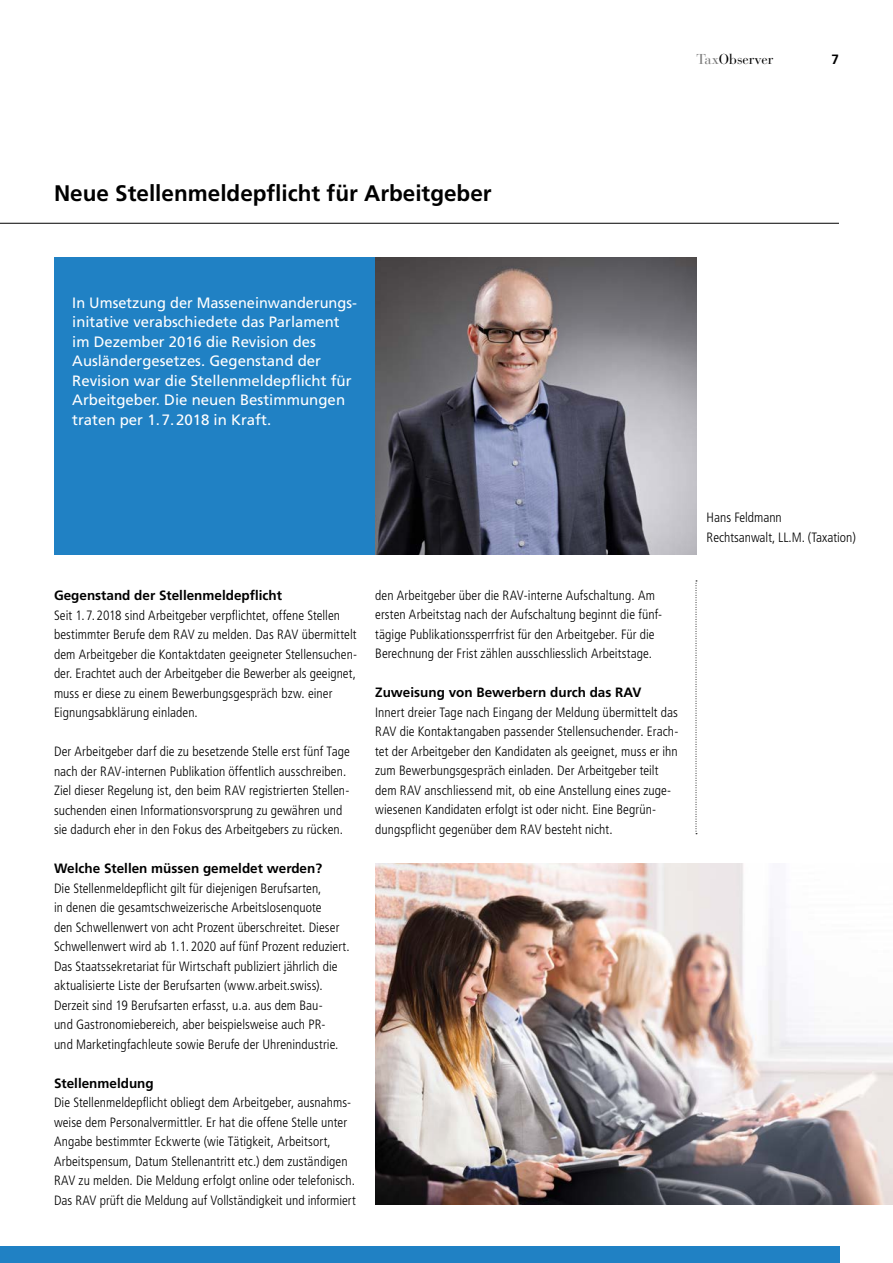
<style>
.page{position:relative;width:893px;height:1263px;background:#fff}
.page>*{position:absolute;margin:0;border:0;box-sizing:border-box;transform-origin:0 0}
.t1{font:700 22.5px "Frutiger LT Std";color:#000}
.t2{font:15px/19.5px "Frutiger LT Std";color:#fff}
.t3{font:14.25px "Bauer Bodoni Std";color:#000}
.t4{font:300 condensed 13.5px/19.5px "Frutiger LT Std";letter-spacing:.005em;color:#000}
.t5{font:700 13.5px "Frutiger LT Std";color:#000}
.s1{color:#787878}
</style>
<div class="page">
<hr style="left:0;top:223px;width:839px;height:1px;background:#000">
<div style="left:0;top:1246px;width:840px;height:17px;background:#2081c4"></div>
<div style="left:54px;top:257px;width:321px;height:298px;background:#2081c4"></div>
<img style="left:375px;top:257px;width:321px;height:298px">
<svg style="left:696px;top:581px;width:1px;height:253px"></svg>
<img style="left:375px;top:864px;width:518px;height:341px">
<p class="t3" style="left:696px;top:51px;width:79px"><span class="s1">Tax</span>Observer</p>
<p class="t5" style="left:831px;top:52px;width:9px">7</p>
<h1 class="t1" style="left:54px;top:180px;width:439px">Neue Stellenmeldepflicht für Arbeitgeber</h1>
<p class="t2" style="left:72px;top:293px;width:286px">In Umsetzung der Masseneinwanderungs&shy;initative verabschiedete das Parlament im Dezember 2016 die Revision des Ausländergesetzes. Gegenstand der Revision war die Stellenmeldepflicht für Arbeitgeber. Die neuen Bestimmungen traten per 1.7.2018 in Kraft.</p>
<p class="t5" style="left:54px;top:587px;width:230px">Gegenstand der Stellenmeldepflicht</p>
<p class="t4" style="left:54px;top:605px;width:305px">Seit 1.7. 2018 sind Arbeitgeber verpflichtet, offene Stellen bestimmter Berufe dem RAV zu melden. Das RAV übermittelt dem Arbeitgeber die Kontaktdaten geeigneter Stellensuchen&shy;der. Erachtet auch der Arbeitgeber die Bewerber als geeignet, muss er diese zu einem Bewerbungsgespräch bzw. einer Eignungsabklärung einladen.</p>
<p class="t4" style="left:54px;top:742px;width:297px">Der Arbeitgeber darf die zu besetzende Stelle erst fünf Tage nach der RAV-internen Publikation öffentlich ausschreiben.<br>Ziel dieser Regelung ist, den beim RAV registrierten Stellen&shy;suchenden einen Informationsvorsprung zu gewähren und sie dadurch eher in den Fokus des Arbeitgebers zu rücken.</p>
<p class="t5" style="left:54px;top:860px;width:270px">Welche Stellen müssen gemeldet werden?</p>
<p class="t4" style="left:54px;top:878px;width:297px">Die Stellenmeldepflicht gilt für diejenigen Berufsarten,<br>in denen die gesamtschweizerische Arbeitslosenquote<br>den Schwellenwert von acht Prozent überschreitet. Dieser Schwellenwert wird ab 1.1. 2020 auf fünf Prozent reduziert.<br>Das Staatssekretariat für Wirtschaft publiziert jährlich die aktualisierte Liste der Berufsarten (www.arbeit.swiss).<br>Derzeit sind 19 Berufsarten erfasst, u.a. aus dem Bau-<br>und Gastronomiebereich, aber beispielsweise auch PR-<br>und Marketingfachleute sowie Berufe der Uhrenindustrie.</p>
<p class="t5" style="left:54px;top:1075px;width:101px">Stellenmeldung</p>
<p class="t4" style="left:54px;top:1093px;width:303px">Die Stellenmeldepflicht obliegt dem Arbeitgeber, ausnahms&shy;weise dem Personalvermittler. Er hat die offene Stelle unter Angabe bestimmter Eckwerte (wie Tätigkeit, Arbeitsort, Arbeitspensum, Datum Stellenantritt etc.) dem zuständigen RAV zu melden. Die Meldung erfolgt online oder telefonisch.<br>Das RAV prüft die Meldung auf Vollständigkeit und informiert</p>
<p class="t4" style="left:375px;top:586px;width:288px">den Arbeitgeber über die RAV-interne Aufschaltung. Am ersten Arbeitstag nach der Aufschaltung beginnt die fünf&shy;tägige Publikationssperrfrist für den Arbeitgeber. Für die Berechnung der Frist zählen ausschliesslich Arbeitstage.</p>
<p class="t5" style="left:375px;top:685px;width:268px">Zuweisung von Bewerbern durch das RAV</p>
<p class="t4" style="left:375px;top:703px;width:305px">Innert dreier Tage nach Eingang der Meldung übermittelt das RAV die Kontaktangaben passender Stellensuchender. Erach&shy;tet der Arbeitgeber den Kandidaten als geeignet, muss er ihn zum Bewerbungsgespräch einladen. Der Arbeitgeber teilt dem RAV anschliessend mit, ob eine Anstellung eines zuge&shy;wiesenen Kandidaten erfolgt ist oder nicht. Eine Begrün&shy;dungspflicht gegenüber dem RAV besteht nicht.</p>
<p class="t4" style="left:707px;top:508px;width:151px">Hans Feldmann<br>Rechtsanwalt, LL.M. (Taxation)</p>
</div>
